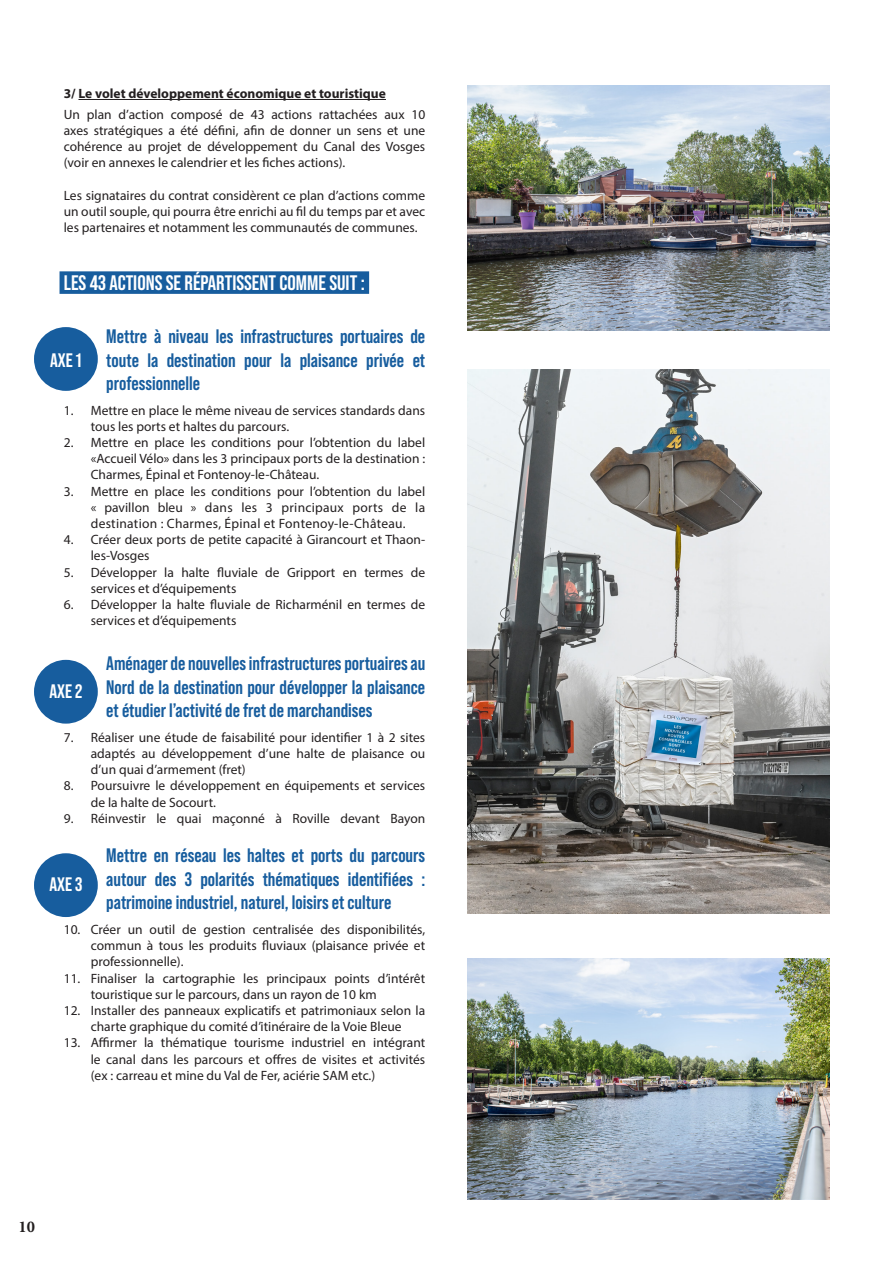
<style>
.page{position:relative;width:893px;height:1263px;background:#fff}
.page>*{position:absolute;margin:0;border:0;box-sizing:border-box;transform-origin:0 0}
.t1{font:700 21px "Bebas Neue Pro";color:#fff}
.t2{font:700 19.5px/23.4px "Bebas Neue Pro";color:#175d9e;text-align:justify}
.t3{font:700 19.5px "Bebas Neue Pro";color:#fff}
.t4{font:700 16.5px "Minion Pro";color:#231f20}
.t5{font:13.5px/16.2px "Myriad Pro";color:#231f20;text-align:justify}
.t6{font:700 13.5px "Myriad Pro";color:#231f20}
</style>
<div class="page">
<hr style="left:78px;top:99px;width:308px;height:1px;background:#231f20">
<div style="left:60px;top:271px;width:309px;height:23px;background:#175d9e"></div>
<div style="left:34px;top:327px;width:64px;height:64px;background:#175d9e;border-radius:50%"></div>
<div style="left:34px;top:660px;width:64px;height:64px;background:#175d9e;border-radius:50%"></div>
<div style="left:34px;top:853px;width:64px;height:64px;background:#175d9e;border-radius:50%"></div>
<img style="left:468px;top:85px;width:361px;height:246px">
<img style="left:468px;top:958px;width:361px;height:241px">
<img style="left:468px;top:370px;width:361px;height:543px">
<p class="t6" style="left:64px;top:85px;width:324px">3/ Le volet développement économique et touristique</p>
<p class="t5" style="left:64px;top:106px;width:363px">Un plan d’action composé de 43 actions rattachées aux 10 axes stratégiques a été défini, afin de donner un sens et une cohérence au projet de développement du Canal des Vosges (voir en annexes le calendrier et les fiches actions).</p>
<p class="t5" style="left:64px;top:187px;width:363px">Les signataires du contrat considèrent ce plan d’actions comme un outil souple, qui pourra être enrichi au fil du temps par et avec les partenaires et notamment les communautés de communes.</p>
<h1 class="t1" style="left:64px;top:270px;width:303px">LES 43 ACTIONS SE RÉPARTISSENT COMME SUIT :</h1>
<h2 class="t2" style="left:106px;top:324px;width:320px">Mettre à niveau les infrastructures portuaires de toute la destination pour la plaisance privée et professionnelle</h2>
<p class="t5" style="left:91px;top:402px;width:336px;text-indent:-27px">1. Mettre en place le même niveau de services standards dans tous les ports et haltes du parcours.</p>
<p class="t5" style="left:91px;top:434px;width:336px;text-indent:-27px">2. Mettre en place les conditions pour l’obtention du label «Accueil Vélo» dans les 3 principaux ports de la destination :<br>Charmes, Épinal et Fontenoy-le-Château.</p>
<p class="t5" style="left:91px;top:483px;width:336px;text-indent:-27px">3. Mettre en place les conditions pour l’obtention du label « pavillon bleu » dans les 3 principaux ports de la destination : Charmes, Épinal et Fontenoy-le-Château.</p>
<p class="t5" style="left:91px;top:531px;width:336px;text-indent:-27px">4. Créer deux ports de petite capacité à Girancourt et Thaon&shy;les-Vosges</p>
<p class="t5" style="left:91px;top:564px;width:336px;text-indent:-27px">5. Développer la halte fluviale de Gripport en termes de services et d’équipements</p>
<p class="t5" style="left:91px;top:596px;width:336px;text-indent:-27px">6. Développer la halte fluviale de Richarménil en termes de services et d’équipements</p>
<h2 class="t2" style="left:106px;top:651px;width:320px">Aménager de nouvelles infrastructures portuaires au Nord de la destination pour développer la plaisance et étudier l’activité de fret de marchandises</h2>
<p class="t5" style="left:91px;top:729px;width:336px;text-indent:-27px">7. Réaliser une étude de faisabilité pour identifier 1 à 2 sites adaptés au développement d’une halte de plaisance ou d’un quai d’armement (fret)</p>
<p class="t5" style="left:91px;top:777px;width:336px;text-indent:-27px">8. Poursuivre le développement en équipements et services de la halte de Socourt.</p>
<p class="t5" style="left:64px;top:810px;width:363px">9. Réinvestir le quai maçonné à Roville devant Bayon</p>
<h2 class="t2" style="left:106px;top:844px;width:320px">Mettre en réseau les haltes et ports du parcours autour des 3 polarités thématiques identifiées : patrimoine industriel, naturel, loisirs et culture</h2>
<p class="t5" style="left:91px;top:921px;width:336px;text-indent:-27px">10. Créer un outil de gestion centralisée des disponibilités, commun à tous les produits fluviaux (plaisance privée et professionnelle).</p>
<p class="t5" style="left:91px;top:970px;width:336px;text-indent:-27px">11. Finaliser la cartographie les principaux points d’intérêt touristique sur le parcours, dans un rayon de 10 km</p>
<p class="t5" style="left:64px;top:1002px;width:363px;text-align:center">12. Installer des panneaux explicatifs et patrimoniaux selon la charte graphique du comité d’itinéraire de la Voie Bleue</p>
<p class="t5" style="left:91px;top:1034px;width:336px;text-indent:-27px">13. Affirmer la thématique tourisme industriel en intégrant le canal dans les parcours et offres de visites et activités (ex : carreau et mine du Val de Fer, aciérie SAM etc.)</p>
<h2 class="t3" style="left:50px;top:349px;width:33px">AXE 1</h2>
<h2 class="t3" style="left:49px;top:680px;width:35px">AXE 2</h2>
<h2 class="t3" style="left:49px;top:873px;width:35px">AXE 3</h2>
<p class="t4" style="left:18px;top:1215px;width:18px">10</p>
</div>
